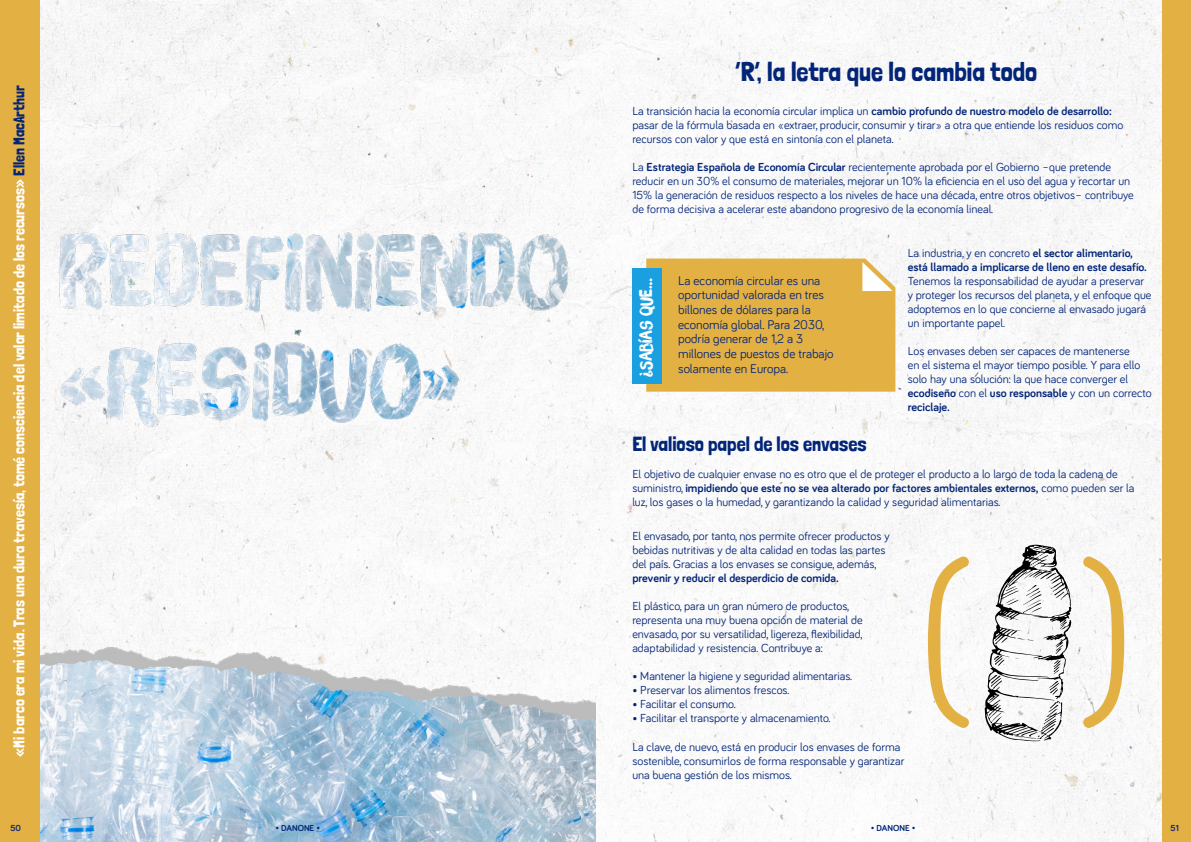
<style>
.page{position:relative;width:1191px;height:842px;background:#fff}
.page>*{position:absolute;margin:0;border:0;box-sizing:border-box;transform-origin:0 0}
.Titulares_1{font:26.8px "Londrina Solid";color:#032578}
.Titulares_1-2{font:20.4px "Londrina Solid";color:#032578}
.t1{font:17.8px "i Ciel Brush Up";color:#fff}
.Titulares_1-3{font:15.5px "Londrina Solid";color:#fff}
.t2{font:13px/14.7px "Bariol";color:#032578}
.t3{font:12px/14px "Bariol";color:#032578}
.t4{font:700 9px "Bariol";color:#032578}
.s1{color:#032578}
.s2{font-weight:700}
</style>
<div class="page">
<img style="left:39px;top:0;width:1123px;height:842px">
<img style="left:39px;top:9px;width:556px;height:833px">
<div style="left:0;top:0;width:39px;height:842px;background:#e3b043"></div>
<div style="left:1162px;top:0;width:29px;height:842px;background:#e3b043"></div>
<svg style="left:928px;top:510px;width:196px;height:269px"></svg>
<div style="left:646px;top:259px;width:249px;height:133px;background:#e3b043"></div>
<div style="left:632px;top:268px;width:29px;height:115px;background:#1aa0e0"></div>
<p class="Titulares_1-3" style="left:10px;top:756px;width:673px;rotate:-90deg">«Mi barco era mi vida. Tras una dura travesía, tomé consciencia del valor limitado de los recursos» <span class="s1">Ellen MacArthur</span></p>
<p class="Titulares_1" style="left:735px;top:56px;width:303px">‘R’, la letra que lo cambia todo</p>
<p class="t3" style="left:632px;top:103px;width:492px">La transición hacia la economía circular implica un <span class="s2">cambio profundo de nuestro modelo de desarrollo: </span>pasar de la fórmula basada en «extraer, producir, consumir y tirar» a otra que entiende los residuos como recursos con valor y que está en sintonía con el planeta.</p>
<p class="t3" style="left:632px;top:159px;width:503px">La <span class="s2">Estrategia Española de Economía Circular</span> recientemente aprobada por el Gobierno –que pretende reducir en un 30% el consumo de materiales, mejorar un 10% la eficiencia en el uso del agua y recortar un 15% la generación de residuos respecto a los niveles de hace una década, entre otros objetivos– contribuye de forma decisiva a acelerar este abandono progresivo de la economía lineal.</p>
<p class="t1" style="left:632px;top:377px;width:101px;rotate:-90deg">¿Sabías que…</p>
<p class="t2" style="left:678px;top:272px;width:157px">La economía circular es una oportunidad valorada en tres billones de dólares para la economía global. Para 2030, podría generar de 1,2 a 3 millones de puestos de trabajo solamente en Europa.</p>
<p class="Titulares_1-2" style="left:632px;top:432px;width:236px">El valioso papel de los envases</p>
<p class="t3" style="left:907px;top:245px;width:245px">La industria, y en concreto <span class="s2">el sector alimentario, está llamado a implicarse de lleno en este desafío.<br></span>Tenemos la responsabilidad de ayudar a preservar y proteger los recursos del planeta, y el enfoque que adoptemos en lo que concierne al envasado jugará un importante papel.</p>
<p class="t3" style="left:907px;top:343px;width:245px">Los envases deben ser capaces de mantenerse<br>en el sistema el mayor tiempo posible. Y para ello solo hay una solución: la que hace converger el <span class="s2">ecodiseño</span> con el <span class="s2">uso responsable</span> y con un correcto <span class="s2">reciclaje.</span></p>
<p class="t3" style="left:632px;top:466px;width:503px">El objetivo de cualquier envase no es otro que el de proteger el producto a lo largo de toda la cadena de suministro, <span class="s2">impidiendo que este no se vea alterado por factores ambientales externos,</span> como pueden ser la luz, los gases o la humedad, y garantizando la calidad y seguridad alimentarias.</p>
<p class="t3" style="left:632px;top:529px;width:259px">El envasado, por tanto, nos permite ofrecer productos y bebidas nutritivas y de alta calidad en todas las partes del país. Gracias a los envases se consigue, además, <span class="s2">prevenir y reducir el desperdicio de comida.</span></p>
<p class="t3" style="left:632px;top:599px;width:232px">El plástico, para un gran número de productos, representa una muy buena opción de material de envasado, por su versatilidad, ligereza, flexibilidad, adaptabilidad y resistencia. Contribuye a:</p>
<p class="t3" style="left:632px;top:669px;width:221px">• Mantener la higiene y seguridad alimentarias.</p>
<p class="t3" style="left:632px;top:683px;width:158px">• Preservar los alimentos frescos.</p>
<p class="t3" style="left:632px;top:697px;width:105px">• Facilitar el consumo.</p>
<p class="t3" style="left:632px;top:711px;width:199px">• Facilitar el transporte y almacenamiento.</p>
<p class="t3" style="left:632px;top:739px;width:273px">La clave, de nuevo, está en producir los envases de forma sostenible, consumirlos de forma responsable y garantizar una buena gestión de los mismos.</p>
<p class="t4" style="left:10px;top:821px;width:12px">50</p>
<p class="t4" style="left:275px;top:821px;width:46px">• DANONE •</p>
<p class="t4" style="left:871px;top:821px;width:46px">• DANONE •</p>
<p class="t4" style="left:1170px;top:821px;width:10px">51</p>
</div>
